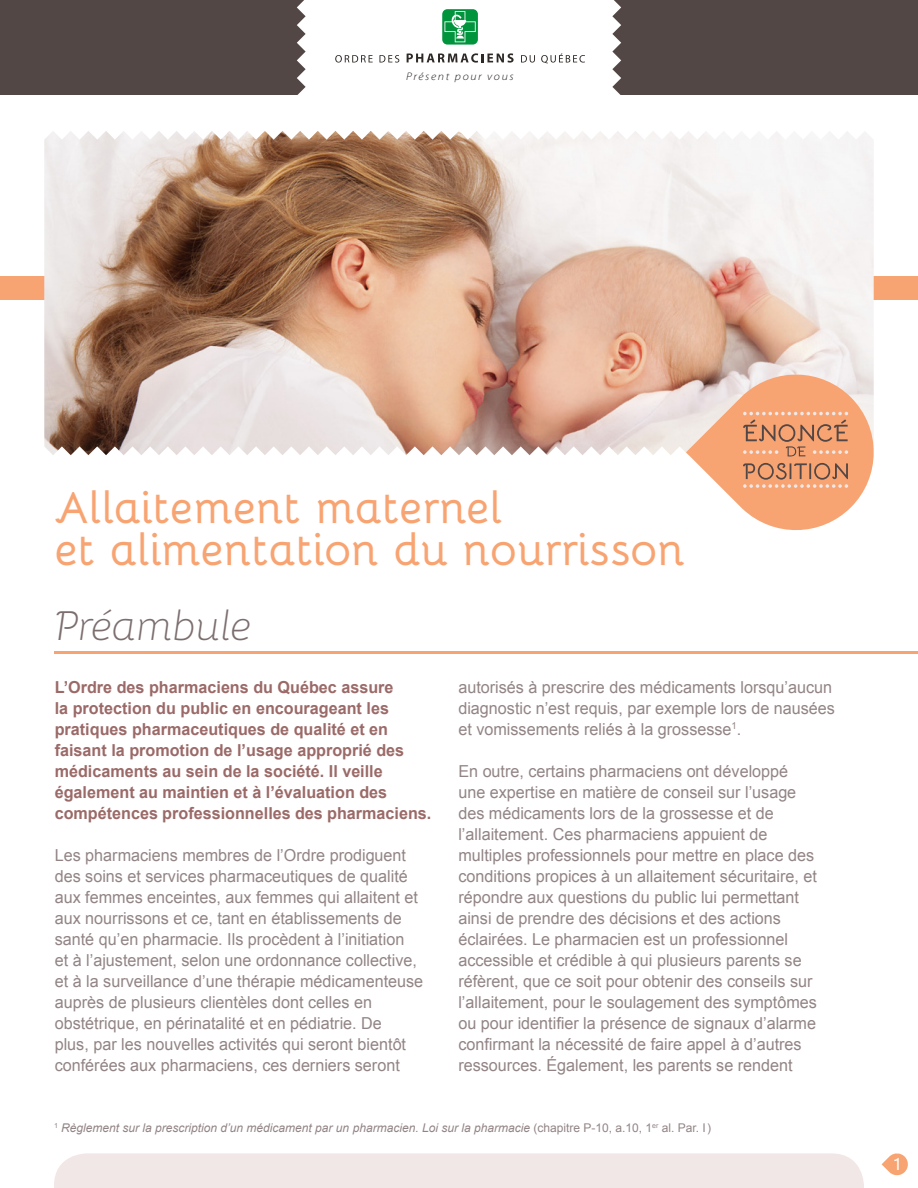
<style>
.page{position:relative;width:918px;height:1188px;background:#fff}
.page>*{position:absolute;margin:0;border:0;box-sizing:border-box;transform-origin:0 0}
.t1{font:700 45px/42px "Bellota";letter-spacing:-.01em;color:#f8a472}
.t2{font:italic 300 42px "Bellota";letter-spacing:-.02em;color:#7c6e6f}
.t3{font:700 18px "Bellota";color:#fff}
.t4{font:16.5px/21px "Arial";color:#928485}
.t5{font:700 16.5px/21px "Arial";color:#9b6a68}
.t6{font:italic 12px "Arial";color:#928485}
.t7{font:italic 300 10.95px "Myriad Pro";letter-spacing:.135em;color:#231f20;scale:1.11 1}
.s1{font-style:normal}
</style>
<div class="page">
<svg style="left:882px;top:1153px;width:26px;height:23px"></svg>
<div style="left:0;top:0;width:918px;height:94px;background:#534746"></div>
<div style="left:54px;top:1153px;width:810px;height:35px;background:#f0e7e6"></div>
<div style="left:0;top:276px;width:918px;height:24px;background:#f8a472"></div>
<hr style="left:54px;top:651px;width:864px;height:3px;background:#f8a472">
<img style="left:44px;top:131px;width:830px;height:324px">
<svg style="left:686px;top:367px;width:188px;height:163px"></svg>
<svg style="left:297px;top:0;width:324px;height:95px;background:#edf1ee"></svg>
<p class="t7" style="left:406px;top:70px;width:98px">Présent pour vous</p>
<h1 class="t1" style="left:55px;top:484px;width:633px">Allaitement maternel<br>et alimentation du nourrisson</h1>
<h2 class="t2" style="left:54px;top:593px;width:200px">Préambule</h2>
<p class="t5" style="left:55px;top:677px;width:378px">L’Ordre des pharmaciens du Québec assure<br>la protection du public en encourageant les pratiques pharmaceutiques de qualité et en faisant la promotion de l’usage approprié des médicaments au sein de la société. Il veille également au maintien et à l’évaluation des compétences professionnelles des pharmaciens.</p>
<p class="t4" style="left:55px;top:845px;width:370px">Les pharmaciens membres de l’Ordre prodiguent des soins et services pharmaceutiques de qualité aux femmes enceintes, aux femmes qui allaitent et aux nourrissons et ce, tant en établissements de santé qu’en pharmacie. Ils procèdent à l’initiation<br>et à l’ajustement, selon une ordonnance collective, et à la surveillance d’une thérapie médicamenteuse auprès de plusieurs clientèles dont celles en obstétrique, en périnatalité et en pédiatrie. De<br>plus, par les nouvelles activités qui seront bientôt conférées aux pharmaciens, ces derniers seront</p>
<p class="t4" style="left:458px;top:677px;width:378px">autorisés à prescrire des médicaments lorsqu’aucun diagnostic n’est requis, par exemple lors de nausées et vomissements reliés à la grossesse<sup>1</sup>.</p>
<p class="t4" style="left:458px;top:761px;width:360px">En outre, certains pharmaciens ont développé une expertise en matière de conseil sur l’usage des médicaments lors de la grossesse et de l’allaitement. Ces pharmaciens appuient de multiples professionnels pour mettre en place des conditions propices à un allaitement sécuritaire, et répondre aux questions du public lui permettant ainsi de prendre des décisions et des actions éclairées. Le pharmacien est un professionnel accessible et crédible à qui plusieurs parents se réfèrent, que ce soit pour obtenir des conseils sur l’allaitement, pour le soulagement des symptômes ou pour identifier la présence de signaux d’alarme confirmant la nécessité de faire appel à d’autres ressources. Également, les parents se rendent</p>
<p class="t6" style="left:54px;top:1120px;width:659px"><sup>1</sup> Règlement sur la prescription d’un médicament par un pharmacien. Loi sur la pharmacie <span class="s1">(chapitre P-10, a.10, 1</span><sup>er</sup> <span class="s1">al. Par. I)</span></p>
<p class="t3" style="left:893px;top:1150px;width:8px">1</p>
</div>
